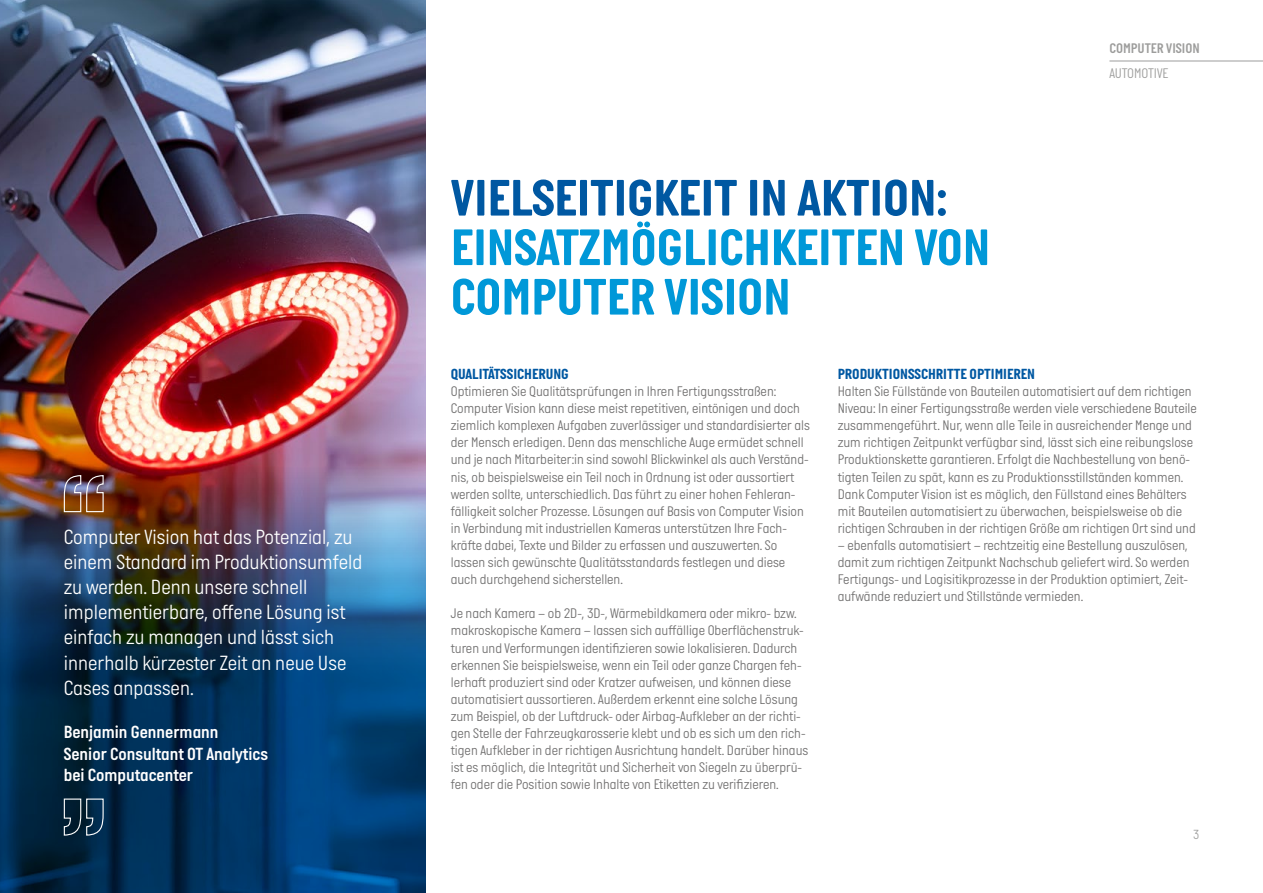
<style>
.page{position:relative;width:1263px;height:893px;background:#fff}
.page>*{position:absolute;margin:0;border:0;box-sizing:border-box;transform-origin:0 0}
.C_Headline_Innen{font:700 52.5px/49.5px "Italian Plate No One";color:#0098d8}
.C_Zitat{font:300 21px/25.2px "Italian Plate No One";color:#fff}
.C_Zitat_Name{font:18px/21.6px "Italian Plate No One D Bd";color:#fff}
.C_Subhead_innen{font:700 15px "Italian Plate No One";color:#0058a2}
.C_Copy{font:300 14.25px/17.1px "Italian Plate No One";color:#706f6f}
.C_Rubrik_Demi{font:14.25px "Italian Plate No One D Bd";color:#9d9d9c}
.C_Rubrik_Light{font:300 14.25px "Italian Plate No One";color:#9d9d9c}
.t1{font:300 13.5px "Italian Plate No One";color:#9d9d9c}
.s1{color:#0058a2}
</style>
<div class="page">
<img style="left:0;top:0;width:425px;height:468px">
<img style="left:0;top:468px;width:425px;height:425px">
<svg style="left:63px;top:474px;width:41px;height:39px;background:#825b4d"></svg>
<svg style="left:63px;top:798px;width:41px;height:38px;background:#284459"></svg>
<hr style="left:1109px;top:61px;width:154px;height:1px;background:#9d9d9c">
<p class="C_Zitat" style="left:64px;top:525px;width:300px">Computer Vision hat das Potenzial, zu einem Standard im Produktionsumfeld zu werden. Denn unsere schnell implementierbare, offene Lösung ist einfach zu managen und lässt sich innerhalb kürzester Zeit an neue Use<br>Cases anpassen.</p>
<p class="C_Zitat_Name" style="left:64px;top:721px;width:206px">Benjamin Gennermann<br>Senior Consultant OT Analytics bei Computacenter</p>
<p class="C_Headline_Innen" style="left:451px;top:173px;width:541px"><span class="s1">VIELSEITIGKEIT IN AKTION:<br></span>EINSATZMÖGLICHKEITEN VON<br>COMPUTER VISION</p>
<p class="C_Rubrik_Demi" style="left:1109px;top:41px;width:92px">COMPUTER VISION</p>
<p class="C_Rubrik_Light" style="left:1109px;top:65px;width:60px">AUTOMOTIVE</p>
<p class="C_Subhead_innen" style="left:451px;top:366px;width:119px">QUALITÄTSSICHERUNG</p>
<p class="C_Copy" style="left:451px;top:383px;width:361px">Optimieren Sie Qualitätsprüfungen in Ihren Fertigungsstraßen:<br>Computer Vision kann diese meist repetitiven, eintönigen und doch ziemlich komplexen Aufgaben zuverlässiger und standardisierter als der Mensch erledigen. Denn das menschliche Auge ermüdet schnell und je nach Mitarbeiter:in sind sowohl Blickwinkel als auch Verständ&shy;nis, ob beispielsweise ein Teil noch in Ordnung ist oder aussortiert werden sollte, unterschiedlich. Das führt zu einer hohen Fehleran&shy;fälligkeit solcher Prozesse. Lösungen auf Basis von Computer Vision in Verbindung mit industriellen Kameras unterstützen Ihre Fach&shy;kräfte dabei, Texte und Bilder zu erfassen und auszuwerten. So lassen sich gewünschte Qualitätsstandards festlegen und diese auch durchgehend sicherstellen.</p>
<p class="C_Copy" style="left:451px;top:606px;width:359px">Je nach Kamera – ob 2D-, 3D-, Wärmebildkamera oder mikro- bzw. makroskopische Kamera – lassen sich auffällige Oberflächenstruk&shy;turen und Verformungen identifizieren sowie lokalisieren. Dadurch erkennen Sie beispielsweise, wenn ein Teil oder ganze Chargen feh&shy;lerhaft produziert sind oder Kratzer aufweisen, und können diese automatisiert aussortieren. Außerdem erkennt eine solche Lösung zum Beispiel, ob der Luftdruck- oder Airbag-Aufkleber an der richti&shy;gen Stelle der Fahrzeugkarosserie klebt und ob es sich um den rich&shy;tigen Aufkleber in der richtigen Ausrichtung handelt. Darüber hinaus ist es möglich, die Integrität und Sicherheit von Siegeln zu überprü&shy;fen oder die Position sowie Inhalte von Etiketten zu verifizieren.</p>
<p class="C_Subhead_innen" style="left:838px;top:366px;width:199px">PRODUKTIONSSCHRITTE OPTIMIEREN</p>
<p class="C_Copy" style="left:838px;top:383px;width:361px">Halten Sie Füllstände von Bauteilen automatisiert auf dem richtigen Niveau: In einer Fertigungsstraße werden viele verschiedene Bauteile zusammengeführt. Nur, wenn alle Teile in ausreichender Menge und zum richtigen Zeitpunkt verfügbar sind, lässt sich eine reibungslose Produktionskette garantieren. Erfolgt die Nachbestellung von benö&shy;tigten Teilen zu spät, kann es zu Produktionsstillständen kommen.<br>Dank Computer Vision ist es möglich, den Füllstand eines Behälters mit Bauteilen automatisiert zu überwachen, beispielsweise ob die richtigen Schrauben in der richtigen Größe am richtigen Ort sind und</p>
<p class="C_Copy" style="left:838px;top:537px;width:353px;text-align:justify">– ebenfalls automatisiert – rechtzeitig eine Bestellung auszulösen, damit zum richtigen Zeitpunkt Nachschub geliefert wird. So werden Fertigungs- und Logisitikprozesse in der Produktion optimiert, Zeit&shy;aufwände reduziert und Stillstände vermieden.</p>
<p class="t1" style="left:1193px;top:827px;width:8px">3</p>
</div>
